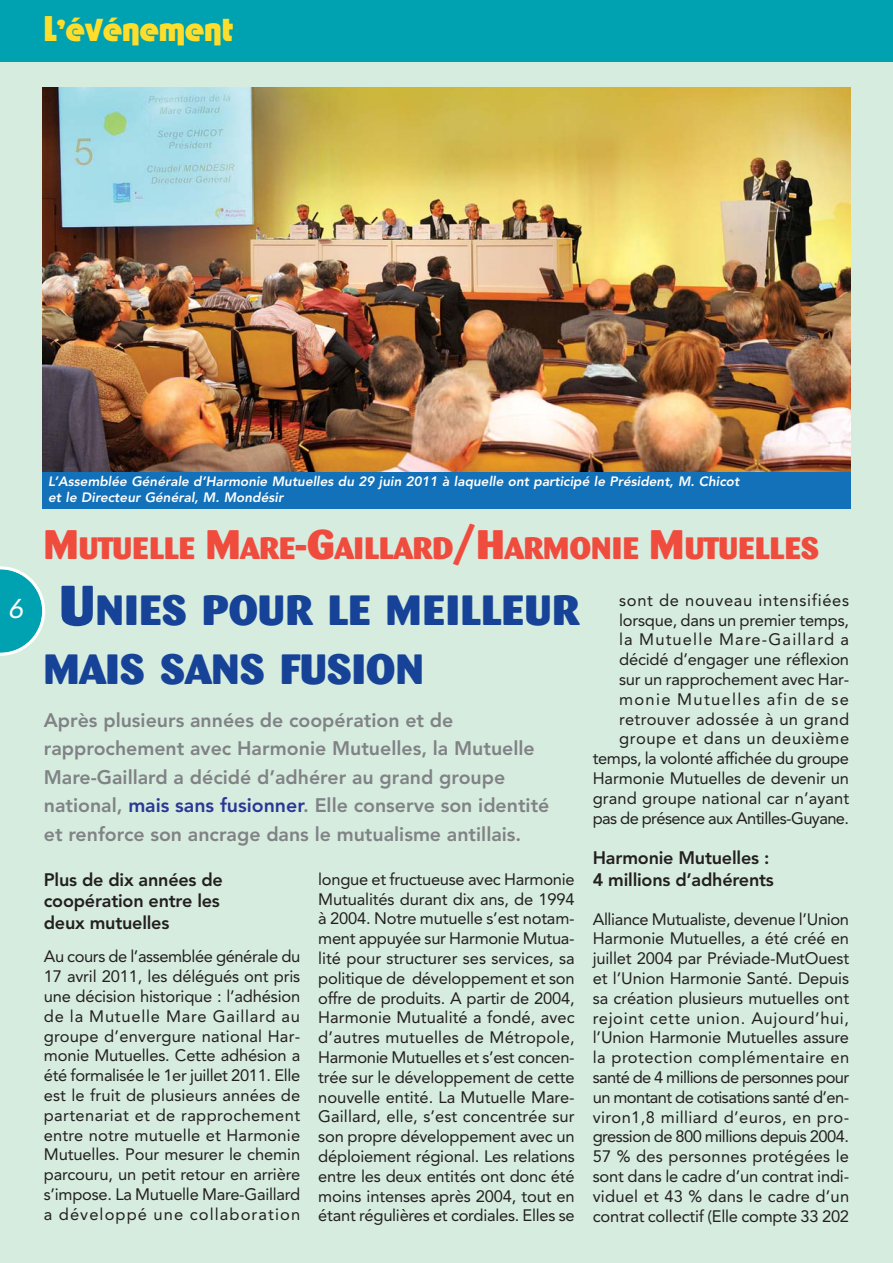
<style>
.page{position:relative;width:893px;height:1263px;background:#fff}
.page>*{position:absolute;margin:0;border:0;box-sizing:border-box;transform-origin:0 0}
.t1{font:800 41.85px/58.7px "Barmeno";letter-spacing:.005em;color:#164397;scale:1.1 1}
.t2{font:800 30.6px "Barmeno";color:#f04c3e;scale:1.1 1}
.t3{font:700 27px "Tabasco";color:#ffdd2b}
.t4{font:27px "Avenir";color:#fff}
.t5{font:800 19.5px/28.5px "Avenir";color:#808285}
.t6{font:800 18px/21.6px "Avenir";letter-spacing:-.01em;color:#231f20}
.t7{font:16.5px/19.8px "Avenir";letter-spacing:-.01em;color:#231f20;text-align:justify}
.t8{font:800 13.5px/16.2px "Avenir";color:#fff}
.s1{font-size:40.95px}
.s2{font-size:55.95px}
.s3{color:#2b3795}
</style>
<div class="page">
<div style="left:0;top:0;width:892px;height:1263px;background:#d6ecdf"></div>
<div style="left:0;top:0;width:892px;height:61px;background:#00a2b1"></div>
<svg style="left:0;top:566px;width:45px;height:90px"></svg>
<img style="left:42px;top:87px;width:808px;height:385px">
<div style="left:42px;top:472px;width:808px;height:37px;background:#1371b9"></div>
<h3 class="t3" style="left:44px;top:15px;width:190px">L’événement</h3>
<h3 class="t4" style="left:8px;top:598px;width:20px">6</h3>
<p class="t8" style="left:48px;top:474px;width:694px">L’Assemblée Générale d’Harmonie Mutuelles du 29 juin 2011 à laquelle ont participé le Président, M. Chicot et le Directeur Général, M. Mondésir</p>
<h2 class="t2" style="left:44px;top:535px;width:706px"><span class="s1">M</span>UTUELLE <span class="s1">M</span>ARE<span class="s1">-G</span>AILLARD<span class="s1">/H</span>ARMONIE <span class="s1">M</span>UTUELLES</h2>
<h1 class="t1" style="left:44px;top:585px;width:488px;text-indent:16px"><span class="s2">U</span>NIES POUR LE MEILLEUR<br>MAIS SANS FUSION</h1>
<p class="t5" style="left:44px;top:707px;width:507px">Après plusieurs années de coopération et de rapprochement avec Harmonie Mutuelles, la Mutuelle Mare-Gaillard a décidé d’adhérer au grand groupe national, <span class="s3">mais sans fusionner</span>. Elle conserve son identité et renforce son ancrage dans le mutualisme antillais.</p>
<p class="t7" style="left:592px;top:592px;width:258px;text-align:right">sont de nouveau intensifiées lorsque, dans un premier temps,<br>la Mutuelle Mare-Gaillard a décidé d’engager une réflexion<br>sur un rapprochement avec Har&shy;monie Mutuelles afin de se retrouver adossée à un grand groupe et dans un deuxième temps, la volonté affichée du groupe<br>Harmonie Mutuelles de devenir un grand groupe national car n’ayant pas de présence aux Antilles-Guyane.</p>
<p class="t6" style="left:592px;top:849px;width:183px">Harmonie Mutuelles :<br>4 millions d’adhérents</p>
<p class="t7" style="left:592px;top:910px;width:258px">Alliance Mutualiste, devenue l’Union Harmonie Mutuelles, a été créé en juillet 2004 par Préviade-MutOuest et l’Union Harmonie Santé. Depuis sa création plusieurs mutuelles ont rejoint cette union. Aujourd’hui, l’Union Harmonie Mutuelles assure la protection complémentaire en santé de 4 millions de personnes pour un montant de cotisations santé d’en&shy;viron1,8 milliard d’euros, en pro&shy;gression de 800 millions depuis 2004.<br>57 % des personnes protégées le sont dans le cadre d’un contrat indi&shy;viduel et 43 % dans le cadre d’un contrat collectif (Elle compte 33 202</p>
<p class="t7" style="left:318px;top:870px;width:258px">longue et fructueuse avec Harmonie Mutualités durant dix ans, de 1994 à 2004. Notre mutuelle s’est notam&shy;ment appuyée sur Harmonie Mutua&shy;lité pour structurer ses services, sa politique de développement et son offre de produits. A partir de 2004, Harmonie Mutualité a fondé, avec d’autres mutuelles de Métropole, Harmonie Mutuelles et s’est concen&shy;trée sur le développement de cette nouvelle entité. La Mutuelle Mare-Gaillard, elle, s’est concentrée sur son propre développement avec un déploiement régional. Les relations entre les deux entités ont donc été moins intenses après 2004, tout en étant régulières et cordiales. Elles se</p>
<p class="t6" style="left:44px;top:870px;width:181px">Plus de dix années de coopération entre les deux mutuelles</p>
<p class="t7" style="left:44px;top:948px;width:258px">Au cours de l’assemblée générale du 17 avril 2011, les délégués ont pris une décision historique : l’adhésion de la Mutuelle Mare Gaillard au groupe d’envergure national Har&shy;monie Mutuelles. Cette adhésion a été formalisée le 1er juillet 2011. Elle est le fruit de plusieurs années de partenariat et de rapprochement entre notre mutuelle et Harmonie Mutuelles. Pour mesurer le chemin parcouru, un petit retour en arrière s’impose. La Mutuelle Mare-Gaillard a développé une collaboration</p>
</div>
